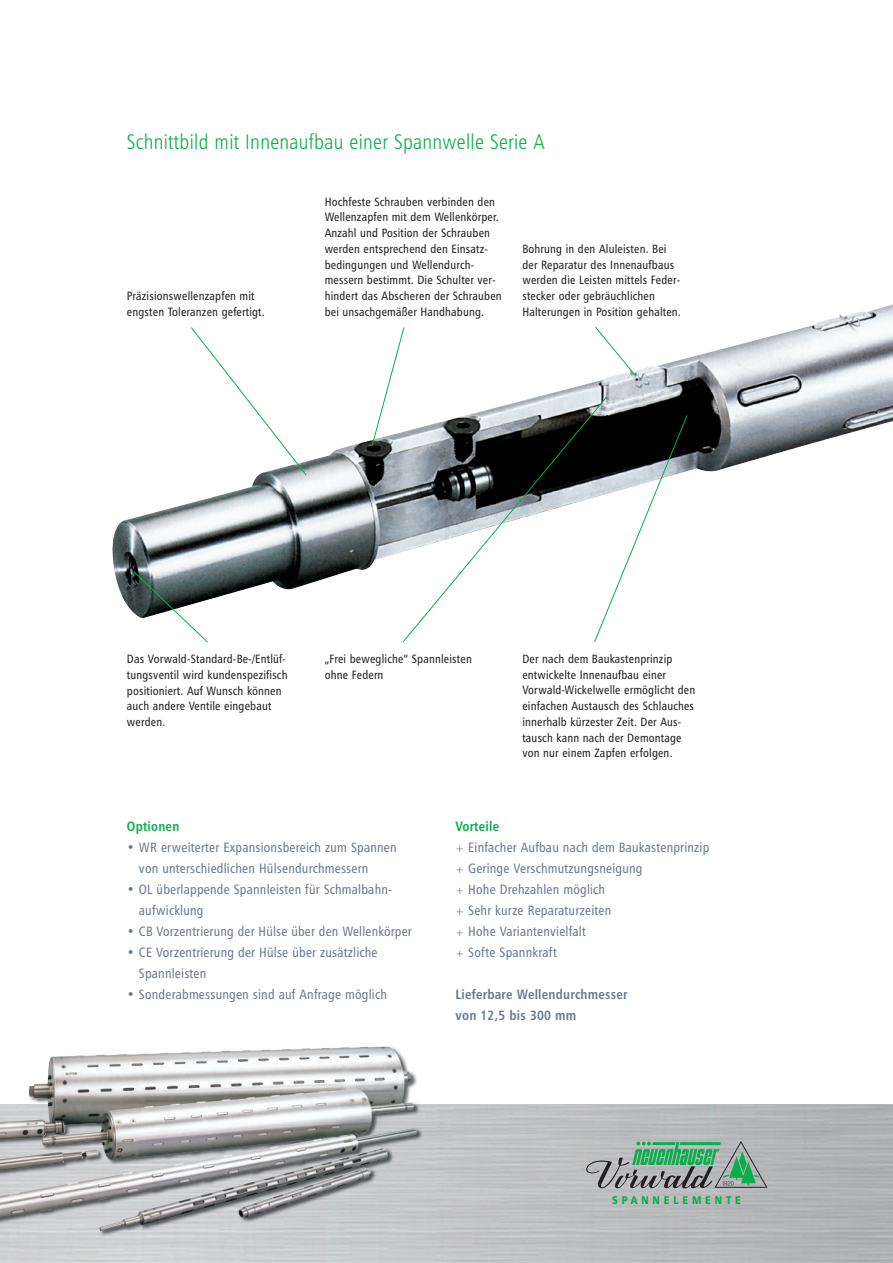
<style>
.page{position:relative;width:893px;height:1263px;background:#fff}
.page>*{position:absolute;margin:0;border:0;box-sizing:border-box;transform-origin:0 0}
.t1{font:21px "Humanist 777 BT Light Condensed B";letter-spacing:.015em;color:#0cae4c}
.t2{font:13.5px/21px "Humanist 777 BT Roman Condensed B";letter-spacing:.015em;color:#6c798c}
.t3{font:13.5px/21px "Humanist 777 BT Bold Condensed B";letter-spacing:.015em;color:#6c798c}
.t4{font:13.5px "Humanist 777 BT Bold Condensed B";letter-spacing:.015em;color:#0cae4c}
.t5{font:12px/15.8px "Humanist 777 BT Roman Condensed B";letter-spacing:.015em;color:#231f20}
.t6{font:11.25px "Humanist 777 BT Black B";letter-spacing:.4em;color:#0cae4c;scale:.85 1}
.s1{font-size:10.5px}
</style>
<div class="page">
<svg style="left:586px;top:1141px;width:181px;height:48px;background:#87a695"></svg>
<img style="left:112px;top:304px;width:781px;height:308px">
<svg style="left:190px;top:326px;width:117px;height:150px"></svg>
<svg style="left:371px;top:326px;width:34px;height:121px"></svg>
<svg style="left:402px;top:396px;width:205px;height:247px"></svg>
<svg style="left:133px;top:571px;width:76px;height:72px"></svg>
<svg style="left:594px;top:326px;width:43px;height:51px"></svg>
<svg style="left:594px;top:414px;width:94px;height:229px"></svg>
<img style="left:0;top:1104px;width:436px;height:159px">
<img style="left:0;top:1046px;width:417px;height:185px">
<h1 class="t1" style="left:127px;top:133px;width:419px">Schnittbild mit Innenaufbau einer Spannwelle Serie A</h1>
<p class="t5" style="left:127px;top:289px;width:139px">Präzisionswellenzapfen mit engsten Toleranzen gefertigt.</p>
<p class="t5" style="left:325px;top:195px;width:179px">Hochfeste Schrauben verbinden den Wellenzapfen mit dem Wellenkörper.<br>Anzahl und Position der Schrauben werden entsprechend den Einsatz&shy;bedingungen und Wellendurch&shy;messern bestimmt. Die Schulter ver&shy;hindert das Abscheren der Schrauben bei unsachgemäßer Handhabung.</p>
<p class="t5" style="left:522px;top:242px;width:160px">Bohrung in den Aluleisten. Bei der Reparatur des Innenaufbaus werden die Leisten mittels Feder&shy;stecker oder gebräuchlichen<br>Halterungen in Position gehalten.</p>
<p class="t5" style="left:127px;top:652px;width:162px">Das Vorwald-Standard-Be-/Entlüf&shy;tungsventil wird kundenspezifisch positioniert. Auf Wunsch können auch andere Ventile eingebaut werden.</p>
<p class="t5" style="left:325px;top:652px;width:149px">„Frei bewegliche“ Spannleisten ohne Federn</p>
<p class="t5" style="left:522px;top:652px;width:174px">Der nach dem Baukastenprinzip entwickelte Innenaufbau einer Vorwald-Wickelwelle ermöglicht den einfachen Austausch des Schlauches innerhalb kürzester Zeit. Der Aus&shy;tausch kann nach der Demontage von nur einem Zapfen erfolgen.</p>
<p class="t4" style="left:127px;top:821px;width:54px">Optionen</p>
<p class="t2" style="left:139px;top:838px;width:259px;text-indent:-12px">• WR erweiterter Expansionsbereich zum Spannen von unterschiedlichen Hülsendurchmessern</p>
<p class="t2" style="left:139px;top:880px;width:255px;text-indent:-12px">• OL überlappende Spannleisten für Schmalbahn&shy;aufwicklung</p>
<p class="t2" style="left:127px;top:922px;width:286px">• CB Vorzentrierung der Hülse über den Wellenkörper</p>
<p class="t2" style="left:139px;top:943px;width:240px;text-indent:-12px">• CE Vorzentrierung der Hülse über zusätzliche<br>Spannleisten</p>
<p class="t2" style="left:127px;top:985px;width:261px">• Sonderabmessungen sind auf Anfrage möglich</p>
<p class="t4" style="left:455px;top:821px;width:45px">Vorteile</p>
<p class="t2" style="left:455px;top:838px;width:255px"><span class="s1">+</span> Einfacher Aufbau nach dem Baukastenprinzip <span class="s1">+</span> Geringe Verschmutzungsneigung<br><span class="s1">+</span> Hohe Drehzahlen möglich<br><span class="s1">+</span> Sehr kurze Reparaturzeiten<br><span class="s1">+</span> Hohe Variantenvielfalt<br><span class="s1">+</span> Softe Spannkraft</p>
<p class="t3" style="left:455px;top:985px;width:174px">Lieferbare Wellendurchmesser von 12,5 bis 300 mm</p>
<p class="t6" style="left:612px;top:1195px;width:153px">SPANNELEMENTE</p>
</div>
